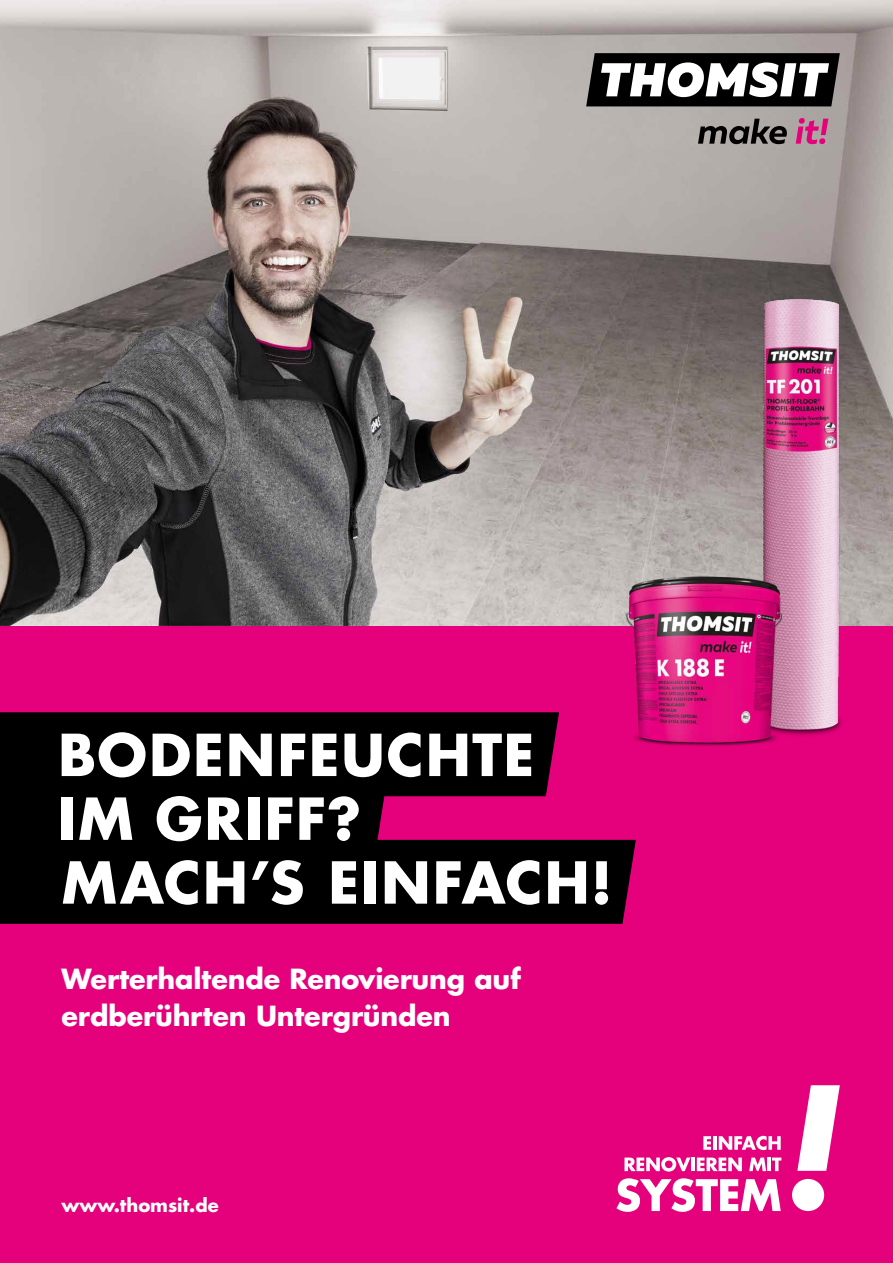
<style>
.page{position:relative;width:893px;height:1263px;background:#e5007c}
.page>*{position:absolute;margin:0;border:0;box-sizing:border-box;transform-origin:0 0}
.t1{font:700 56.25px "Futura Std";letter-spacing:.03em;color:#fff}
.t2{font:700 27px/37.2px "Futura Std";letter-spacing:-.005em;color:#fff}
.t3{font:700 18px "Futura Std";color:#fff}
</style>
<div class="page">
<img style="left:0;top:0;width:893px;height:625px">
<img style="left:757px;top:299px;width:88px;height:437px">
<img style="left:617px;top:570px;width:171px;height:176px">
<div style="left:0;top:712px;width:559px;height:84px;background:#000"></div>
<div style="left:0;top:840px;width:636px;height:84px;background:#000"></div>
<div style="left:0;top:776px;width:388px;height:84px;background:#000"></div>
<svg style="left:586px;top:53px;width:254px;height:53px;background:#5f5f5f"></svg>
<svg style="left:698px;top:119px;width:90px;height:25px;background:#676362"></svg>
<svg style="left:796px;top:118px;width:32px;height:26px"></svg>
<svg style="left:703px;top:1136px;width:8px;height:14px"></svg>
<hr style="left:713px;top:1136px;width:4px;height:14px;background:#fff">
<svg style="left:719px;top:1136px;width:62px;height:14px"></svg>
<svg style="left:624px;top:1157px;width:66px;height:14px"></svg>
<hr style="left:691px;top:1157px;width:4px;height:14px;background:#fff">
<svg style="left:697px;top:1157px;width:45px;height:14px"></svg>
<svg style="left:749px;top:1157px;width:17px;height:14px"></svg>
<hr style="left:767px;top:1157px;width:4px;height:14px;background:#fff">
<svg style="left:772px;top:1157px;width:9px;height:14px"></svg>
<svg style="left:616px;top:1178px;width:165px;height:34px"></svg>
<div style="left:792px;top:1179px;width:32px;height:32px;background:#fff;border-radius:50%"></div>
<svg style="left:797px;top:1085px;width:43px;height:86px"></svg>
<h1 class="t1" style="left:58px;top:717px;width:478px">BODENFEUCHTE</h1>
<h1 class="t1" style="left:58px;top:781px;width:305px">IM GRIFF?</h1>
<h1 class="t1" style="left:62px;top:845px;width:552px">MACH’S EINFACH!</h1>
<p class="t2" style="left:62px;top:960px;width:461px">Werterhaltende Renovierung auf erdberührten Untergründen</p>
<p class="t3" style="left:62px;top:1193px;width:158px">www.thomsit.de</p>
</div>
